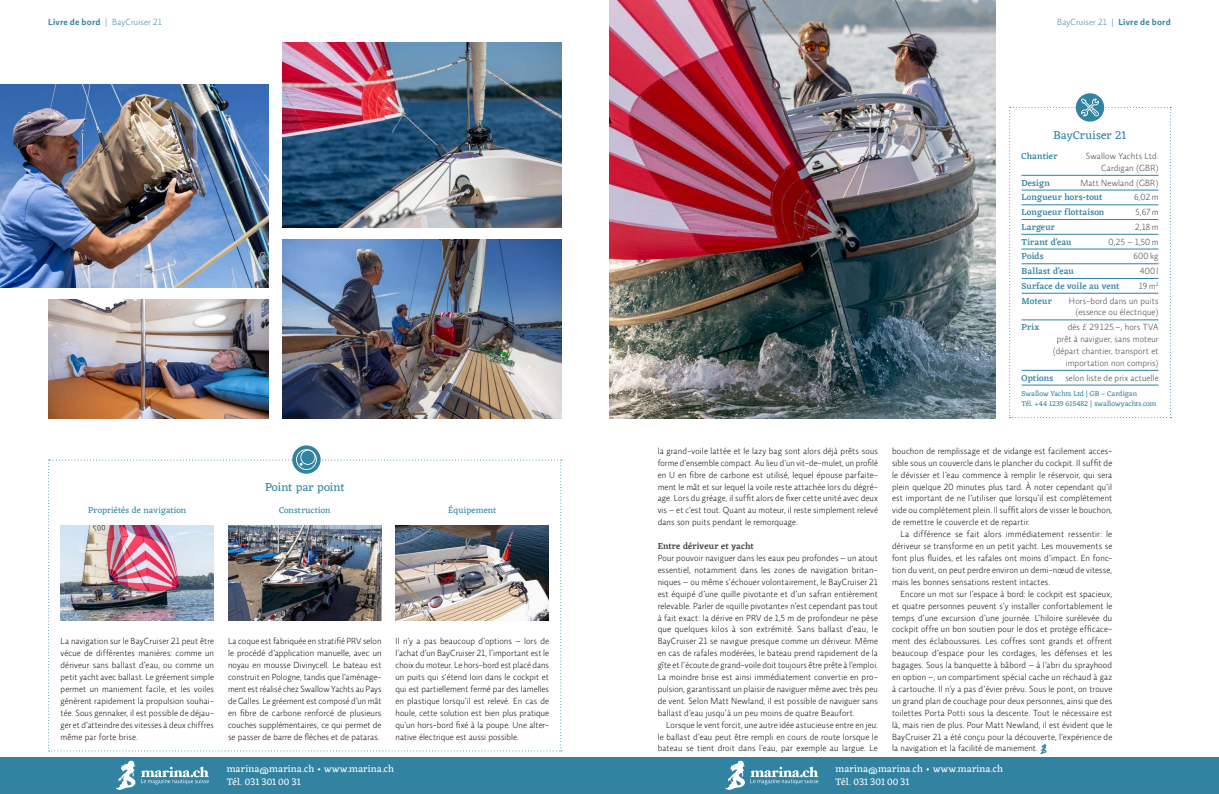
<style>
.page{position:relative;width:1219px;height:794px;background:#fff}
.page>*{position:absolute;margin:0;border:0;box-sizing:border-box;transform-origin:0 0}
.t1{font:12px "Eczar";letter-spacing:.005em;color:#3183a1}
.t2{font:10px/13px "Eczar";letter-spacing:.015em;color:#fff}
.t3{font:300 9px/11.9px "Relato Sans OT";letter-spacing:.02em;color:#000;text-align:justify}
.t4{font:300 9px/11.9px "Relato Sans OT";letter-spacing:.025em;color:#383937;text-align:right}
.t5{font:500 9px "Eczar";letter-spacing:.01em;color:#3183a1}
.t6{font:300 9px "Relato Sans OT";letter-spacing:.025em;color:#3183a1}
.t7{font:9px "Eczar";letter-spacing:.01em;color:#3183a1}
.t8{font:500 9px "Eczar";letter-spacing:.015em;color:#383937}
.t9{font:7.5px/10px "Eczar";color:#3183a1}
.s1{font-weight:600}
</style>
<div class="page">
<img style="left:609px;top:0;width:386px;height:418px">
<img style="left:0;top:85px;width:268px;height:202px">
<img style="left:48px;top:299px;width:220px;height:119px">
<img style="left:283px;top:43px;width:278px;height:185px">
<img style="left:283px;top:239px;width:278px;height:179px">
<svg style="left:292px;top:445px;width:29px;height:29px"></svg>
<svg style="left:48px;top:449px;width:514px;height:302px"></svg>
<img style="left:61px;top:525px;width:153px;height:95px">
<img style="left:228px;top:525px;width:153px;height:95px">
<img style="left:396px;top:525px;width:153px;height:95px">
<svg style="left:1040px;top:744px;width:6px;height:10px"></svg>
<div style="left:1076px;top:93px;width:28px;height:29px;background:#3183a1;border-radius:50%"></div>
<svg style="left:1009px;top:98px;width:162px;height:320px"></svg>
<div style="left:0;top:757px;width:1219px;height:37px;background:#3183a1"></div>
<svg style="left:116px;top:760px;width:93px;height:30px"></svg>
<svg style="left:725px;top:760px;width:93px;height:30px"></svg>
<p class="t6" style="left:48px;top:17px;width:115px"><span class="s1">Livre de bord</span> | BayCruiser 21</p>
<p class="t6" style="left:1057px;top:17px;width:115px">BayCruiser 21 | <span class="s1">Livre de bord</span></p>
<h1 class="t1" style="left:265px;top:479px;width:81px">Point par point</h1>
<p class="t7" style="left:88px;top:504px;width:100px">Propriétés de navigation</p>
<p class="t7" style="left:279px;top:504px;width:53px">Construction</p>
<p class="t7" style="left:448px;top:504px;width:49px">Équipement</p>
<p class="t3" style="left:61px;top:635px;width:155px">La navigation sur le BayCruiser 21 peut être vécue de différentes manières: comme un dériveur sans ballast d’eau, ou comme un petit yacht avec ballast. Le gréement simple permet un maniement facile, et les voiles génèrent rapidement la propulsion souhai&shy;tée. Sous gennaker, il est possible de déjau&shy;ger et d’atteindre des vitesses à deux chiffres même par forte brise.</p>
<p class="t3" style="left:228px;top:635px;width:155px">La coque est fabriquée en stratifié PRV selon le procédé d’application manuelle, avec un noyau en mousse Divinycell. Le bateau est construit en Pologne, tandis que l’aménage&shy;ment est réalisé chez Swallow Yachts au Pays de Galles. Le gréement est composé d’un mât en fibre de carbone renforcé de plusieurs couches supplémentaires, ce qui permet de se passer de barre de flèches et de pataras.</p>
<p class="t3" style="left:396px;top:635px;width:155px">Il n’y a pas beaucoup d’options – lors de l’achat d’un BayCruiser 21, l’important est le choix du moteur. Le hors-bord est placé dans un puits qui s’étend loin dans le cockpit et qui est partiellement fermé par des lamelles en plastique lorsqu’il est relevé. En cas de houle, cette solution est bien plus pratique qu’un hors-bord fixé à la poupe. Une alter&shy;native électrique est aussi possible.</p>
<p class="t2" style="left:227px;top:763px;width:169px">marina@marina.ch • www.marina.ch<br>Tél. 031 301 00 31</p>
<h1 class="t1" style="left:1054px;top:126px;width:74px">BayCruiser 21</h1>
<p class="t5" style="left:1021px;top:151px;width:37px">Chantier</p>
<p class="t4" style="left:1086px;top:150px;width:74px">Swallow Yachts Ltd.<br>Cardigan (GBR)</p>
<p class="t5" style="left:1021px;top:177px;width:30px">Design</p>
<p class="t4" style="left:1080px;top:177px;width:80px">Matt Newland (GBR)</p>
<p class="t5" style="left:1021px;top:192px;width:82px">Longueur hors-tout</p>
<p class="t4" style="left:1134px;top:191px;width:26px">6,02 m</p>
<p class="t5" style="left:1021px;top:207px;width:84px">Longueur flottaison</p>
<p class="t4" style="left:1135px;top:206px;width:24px">5,67 m</p>
<p class="t5" style="left:1021px;top:221px;width:35px">Largeur</p>
<p class="t4" style="left:1135px;top:221px;width:25px">2,18 m</p>
<p class="t5" style="left:1021px;top:236px;width:51px">Tirant d’eau</p>
<p class="t4" style="left:1108px;top:235px;width:51px">0,25 – 1,50 m</p>
<p class="t5" style="left:1021px;top:251px;width:24px">Poids</p>
<p class="t4" style="left:1133px;top:250px;width:26px">600 kg</p>
<p class="t5" style="left:1021px;top:266px;width:54px">Ballast d’eau</p>
<p class="t4" style="left:1140px;top:265px;width:20px">400 l</p>
<p class="t5" style="left:1021px;top:280px;width:100px">Surface de voile au vent</p>
<p class="t4" style="left:1139px;top:280px;width:21px">19m<sup>2</sup></p>
<p class="t5" style="left:1021px;top:295px;width:32px">Moteur</p>
<p class="t4" style="left:1069px;top:294px;width:91px">Hors-bord dans un puits (essence ou électrique)</p>
<p class="t5" style="left:1021px;top:322px;width:20px">Prix</p>
<p class="t4" style="left:1053px;top:321px;width:107px">dès £ 29 125.–, hors TVA prêt à naviguer, sans moteur (départ chantier, transport et importation non compris)</p>
<p class="t5" style="left:1021px;top:372px;width:33px">Options</p>
<p class="t4" style="left:1065px;top:371px;width:95px">selon liste de prix actuelle</p>
<p class="t9" style="left:1021px;top:389px;width:136px">Swallow Yachts Ltd | GB – Cardigan<br>Tél. +44 1239 615482 | swallowyachts.com</p>
<p class="t3" style="left:658px;top:445px;width:222px">la grand-voile lattée et le lazy bag sont alors déjà prêts sous forme d’ensemble compact. Au lieu d’un vit-de-mulet, un profilé en U en fibre de carbone est utilisé, lequel épouse parfaite&shy;ment le mât et sur lequel la voile reste attachée lors du dégré&shy;age. Lors du gréage, il suffit alors de fixer cette unité avec deux vis – et c’est tout. Quant au moteur, il reste simplement relevé dans son puits pendant le remorquage.</p>
<p class="t8" style="left:658px;top:541px;width:98px">Entre dériveur et yacht</p>
<p class="t3" style="left:658px;top:552px;width:222px">Pour pouvoir naviguer dans les eaux peu profondes – un atout essentiel, notamment dans les zones de navigation britan&shy;niques – ou même s’échouer volontairement, le BayCruiser 21 est équipé d’une quille pivotante et d’un safran entièrement relevable. Parler de «quille pivotante» n’est cependant pas tout à fait exact: la dérive en PRV de 1,5 m de profondeur ne pèse que quelques kilos à son extrémité. Sans ballast d’eau, le BayCruiser 21 se navigue presque comme un dériveur. Même en cas de rafales modérées, le bateau prend rapidement de la gîte et l’écoute de grand-voile doit toujours être prête à l’emploi.<br>La moindre brise est ainsi immédiatement convertie en pro&shy;pulsion, garantissant un plaisir de naviguer même avec très peu de vent. Selon Matt Newland, il est possible de naviguer sans ballast d’eau jusqu’à un peu moins de quatre Beaufort.</p>
<p class="t3" style="left:658px;top:718px;width:222px;text-indent:9px">Lorsque le vent forcit, une autre idée astucieuse entre en jeu: le ballast d’eau peut être rempli en cours de route lorsque le bateau se tient droit dans l’eau, par exemple au largue. Le</p>
<p class="t3" style="left:892px;top:445px;width:222px">bouchon de remplissage et de vidange est facilement acces&shy;sible sous un couvercle dans le plancher du cockpit. Il suffit de le dévisser et l’eau commence à remplir le réservoir, qui sera plein quelque 20 minutes plus tard. À noter cependant qu’il est important de ne l’utiliser que lorsqu’il est complètement vide ou complètement plein. Il suffit alors de visser le bouchon, de remettre le couvercle et de repartir.</p>
<p class="t3" style="left:892px;top:528px;width:222px;text-indent:9px">La différence se fait alors immédiatement ressentir: le dériveur se transforme en un petit yacht. Les mouvements se font plus fluides, et les rafales ont moins d’impact. En fonc&shy;tion du vent, on peut perdre environ un demi-nœud de vitesse, mais les bonnes sensations restent intactes.</p>
<p class="t3" style="left:892px;top:587px;width:222px;text-indent:9px">Encore un mot sur l’espace à bord: le cockpit est spacieux, et quatre personnes peuvent s’y installer confortablement le temps d’une excursion d’une journée. L’hiloire surélevée du cockpit offre un bon soutien pour le dos et protège efficace&shy;ment des éclaboussures. Les coffres sont grands et offrent beaucoup d’espace pour les cordages, les défenses et les bagages. Sous la banquette à bâbord – à l’abri du sprayhood en option –, un compartiment spécial cache un réchaud à gaz à cartouche. Il n’y a pas d’évier prévu. Sous le pont, on trouve un grand plan de couchage pour deux personnes, ainsi que des toilettes Porta Potti sous la descente. Tout le nécessaire est là, mais rien de plus. Pour Matt Newland, il est évident que le BayCruiser 21 a été conçu pour la découverte, l’expérience de la navigation et la facilité de maniement.</p>
<p class="t2" style="left:835px;top:763px;width:169px">marina@marina.ch • www.marina.ch<br>Tél. 031 301 00 31</p>
</div>
